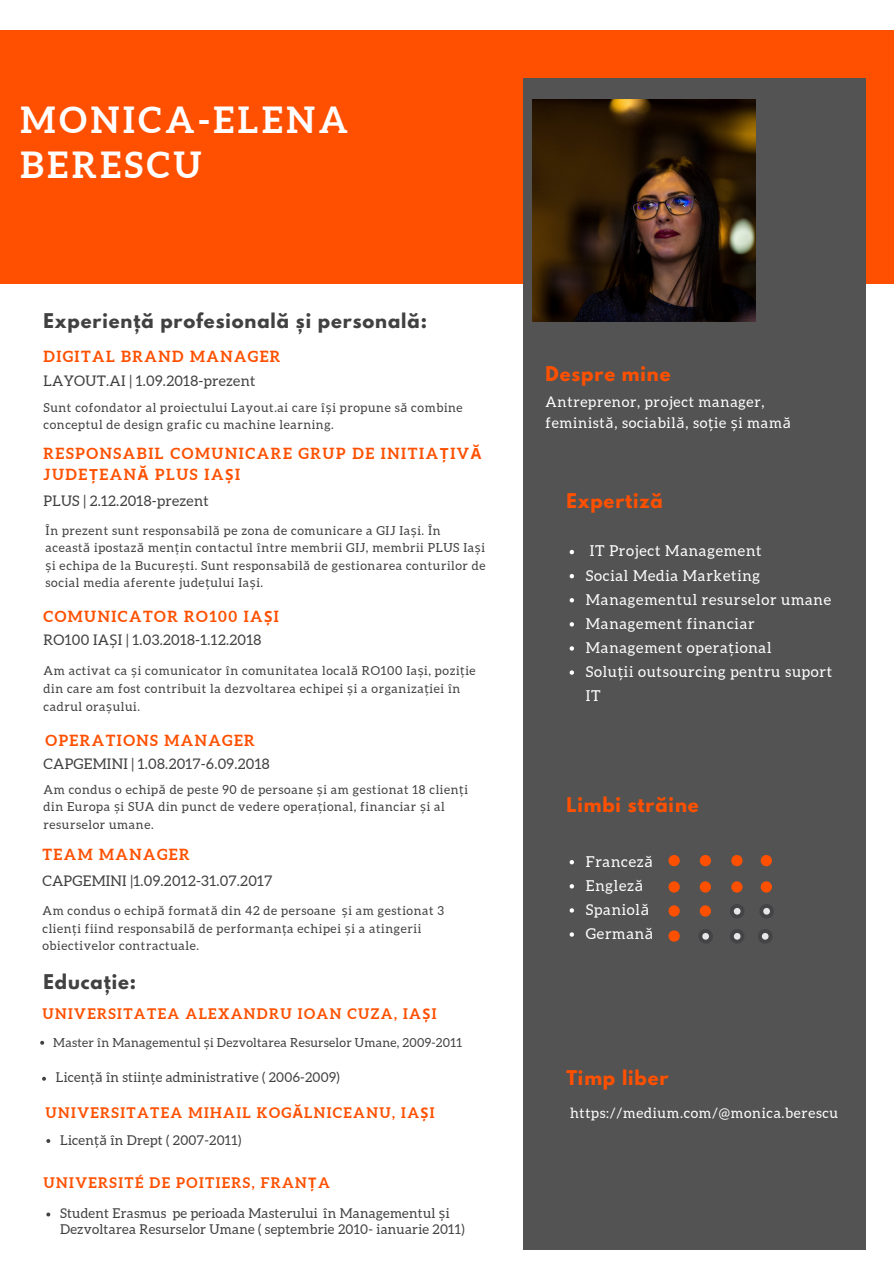
<style>
.page{position:relative;width:894px;height:1264px;background:#fff}
.page>*{position:absolute;margin:0;border:0;box-sizing:border-box;transform-origin:0 0}
.t1{font:700 36px/44.2px "Aleo";letter-spacing:.105em;color:#fff}
.t2{font:700 18px "League Spartan";letter-spacing:.05em;color:#414141}
.t3{font:700 18px "League Spartan";letter-spacing:.05em;color:#fe5000}
.t4{font:700 15.3px/20.9px "Aleo";letter-spacing:.095em;color:#fe5000}
.t5{font:15px/24.2px "Aleo";letter-spacing:.05em;color:#fff}
.t6{font:14.55px "Aleo";letter-spacing:.02em;color:#414141}
.t7{font:700 14.55px "Aleo";letter-spacing:.095em;color:#fe5000}
.t8{font:14.55px/20.9px "Aleo";letter-spacing:.05em;color:#fff}
.t9{font:14.1px "Aleo";letter-spacing:.05em;color:#fff}
.t10{font:13.5px/15.6px "Aleo";letter-spacing:.02em;color:#414141}
.t11{font:12.45px/17.5px "Aleo";letter-spacing:.05em;color:#414141}
.t12{font:12.45px "Aleo";letter-spacing:.02em;color:#414141}
.s1{font-family:"Noto Sans"}
</style>
<div class="page">
<div style="left:0;top:30px;width:893px;height:254px;background:#fe5000"></div>
<div style="left:523px;top:78px;width:343px;height:1171px;background:#535353"></div>
<svg style="left:569px;top:860px;width:5px;height:4px"></svg>
<svg style="left:569px;top:884px;width:5px;height:4px"></svg>
<svg style="left:569px;top:908px;width:5px;height:4px"></svg>
<svg style="left:569px;top:932px;width:5px;height:4px"></svg>
<svg style="left:40px;top:1040px;width:4px;height:4px"></svg>
<img style="left:532px;top:100px;width:223px;height:221px">
<svg style="left:42px;top:1076px;width:4px;height:4px"></svg>
<svg style="left:46px;top:1139px;width:4px;height:3px"></svg>
<svg style="left:46px;top:1212px;width:4px;height:4px"></svg>
<svg style="left:569px;top:550px;width:5px;height:4px"></svg>
<svg style="left:569px;top:574px;width:5px;height:4px"></svg>
<svg style="left:569px;top:598px;width:5px;height:4px"></svg>
<svg style="left:569px;top:622px;width:5px;height:4px"></svg>
<svg style="left:569px;top:646px;width:5px;height:4px"></svg>
<svg style="left:569px;top:670px;width:5px;height:4px"></svg>
<div style="left:668px;top:855px;width:11px;height:11px;background:#fe5000;border-radius:50%"></div>
<div style="left:699px;top:855px;width:11px;height:11px;background:#fe5000;border-radius:50%"></div>
<div style="left:760px;top:881px;width:11px;height:11px;background:#fe5000;border-radius:50%"></div>
<div style="left:731px;top:881px;width:11px;height:11px;background:#fe5000;border-radius:50%"></div>
<div style="left:668px;top:881px;width:11px;height:11px;background:#fe5000;border-radius:50%"></div>
<div style="left:699px;top:881px;width:11px;height:11px;background:#fe5000;border-radius:50%"></div>
<div style="left:731px;top:855px;width:11px;height:11px;background:#fe5000;border-radius:50%"></div>
<div style="left:760px;top:855px;width:11px;height:11px;background:#fe5000;border-radius:50%"></div>
<div style="left:668px;top:905px;width:11px;height:11px;background:#fe5000;border-radius:50%"></div>
<div style="left:699px;top:905px;width:11px;height:11px;background:#fe5000;border-radius:50%"></div>
<div style="left:668px;top:930px;width:11px;height:11px;background:#fe5000;border-radius:50%"></div>
<svg style="left:730px;top:904px;width:14px;height:14px"></svg>
<svg style="left:759px;top:904px;width:14px;height:14px"></svg>
<svg style="left:699px;top:929px;width:13px;height:14px"></svg>
<svg style="left:758px;top:929px;width:14px;height:14px"></svg>
<svg style="left:730px;top:929px;width:14px;height:14px"></svg>
<h1 class="t1" style="left:21px;top:98px;width:329px">MONICA-ELENA<br>BERESCU</h1>
<h2 class="t2" style="left:44px;top:311px;width:385px">Experiență profesională și personală:</h2>
<p class="t4" style="left:44px;top:346px;width:238px">DIGITAL BRAND MANAGER</p>
<p class="t6" style="left:44px;top:373px;width:213px">LAYOUT.AI | 1.09.2018-prezent</p>
<p class="t11" style="left:44px;top:398px;width:420px">Sunt cofondator al proiectului Layout.ai care î<span class="s1">ș</span>i propune s<span class="s1">ă</span> combine conceptul de design grafic cu machine learning.</p>
<p class="t4" style="left:44px;top:443px;width:439px">RESPONSABIL COMUNICARE GRUP DE INITIA<span class="s1">Ț</span>IV<span class="s1">Ă<br></span>JUDE<span class="s1">Ț</span>EAN<span class="s1">Ă</span> PLUS IA<span class="s1">Ș</span>I</p>
<p class="t6" style="left:44px;top:493px;width:167px">PLUS | 2.12.2018-prezent</p>
<p class="t11" style="left:46px;top:521px;width:441px">În prezent sunt responsabil<span class="s1">ă</span> pe zona de comunicare a GIJ Ia<span class="s1">ș</span>i. În aceast<span class="s1">ă</span> ipostaz<span class="s1">ă</span> men<span class="s1">ț</span>in contactul între membrii GIJ, membrii PLUS Ia<span class="s1">ș</span>i <span class="s1">ș</span>i echipa de la Bucure<span class="s1">ș</span>ti. Sunt responsabil<span class="s1">ă</span> de gestionarea conturilor de social media aferente jude<span class="s1">ț</span>ului Ia<span class="s1">ș</span>i.</p>
<p class="t4" style="left:44px;top:606px;width:237px">COMUNICATOR RO100 IA<span class="s1">Ș</span>I</p>
<p class="t6" style="left:44px;top:632px;width:219px">RO100 IA<span class="s1">Ș</span>I | 1.03.2018-1.12.2018</p>
<p class="t11" style="left:44px;top:662px;width:433px">Am activat ca <span class="s1">ș</span>i comunicator în comunitatea local<span class="s1">ă</span> RO100 Ia<span class="s1">ș</span>i, pozi<span class="s1">ț</span>ie din care am fost contribuit la dezvoltarea echipei <span class="s1">ș</span>i a organiza<span class="s1">ț</span>iei în cadrul ora<span class="s1">ș</span>ului.</p>
<p class="t4" style="left:46px;top:729px;width:211px">OPERATIONS MANAGER</p>
<p class="t6" style="left:44px;top:756px;width:228px">CAPGEMINI | 1.08.2017-6.09.2018</p>
<p class="t11" style="left:44px;top:780px;width:426px">Am condus o echip<span class="s1">ă</span> de peste 90 de persoane <span class="s1">ș</span>i am gestionat 18 clien<span class="s1">ț</span>i din Europa <span class="s1">ș</span>i SUA din punct de vedere opera<span class="s1">ț</span>ional, financiar <span class="s1">ș</span>i al resurselor umane.</p>
<p class="t4" style="left:42px;top:844px;width:149px">TEAM MANAGER</p>
<p class="t6" style="left:42px;top:872px;width:231px">CAPGEMINI |1.09.2012-31.07.2017</p>
<p class="t11" style="left:42px;top:902px;width:403px">Am condus o echip<span class="s1">ă</span> format<span class="s1">ă</span> din 42 de persoane <span class="s1">ș</span>i am gestionat 3 clien<span class="s1">ț</span>i fiind responsabil<span class="s1">ă</span> de performan<span class="s1">ț</span>a echipei <span class="s1">ș</span>i a atingerii obiectivelor contractuale.</p>
<h2 class="t2" style="left:44px;top:972px;width:94px">Educație:</h2>
<p class="t7" style="left:42px;top:1005px;width:395px">UNIVERSITATEA ALEXANDRU IOAN CUZA, IA<span class="s1">Ș</span>I</p>
<p class="t12" style="left:53px;top:1035px;width:410px">Master în Managementul <span class="s1">ș</span>i Dezvoltarea Resurselor Umane, 2009-2011</p>
<p class="t10" style="left:56px;top:1069px;width:285px">Licen<span class="s1">ță</span> în stiin<span class="s1">ț</span>e administrative ( 2006-2009)</p>
<p class="t7" style="left:46px;top:1104px;width:390px">UNIVERSITATEA MIHAIL KOG<span class="s1">Ă</span>LNICEANU, IA<span class="s1">Ș</span>I</p>
<p class="t10" style="left:60px;top:1131px;width:183px">Licen<span class="s1">ță</span> în Drept ( 2007-2011)</p>
<p class="t7" style="left:44px;top:1174px;width:288px">UNIVERSITÉ DE POITIERS, FRAN<span class="s1">Ț</span>A</p>
<p class="t10" style="left:60px;top:1205px;width:406px">Student Erasmus pe perioada Masterului în Managementul <span class="s1">ș</span>i<br>Dezvoltarea Resurselor Umane ( septembrie 2010- ianuarie 2011)</p>
<h2 class="t3" style="left:545px;top:365px;width:126px">Despre mine</h2>
<p class="t8" style="left:545px;top:391px;width:247px">Antreprenor, project manager, feminist<span class="s1">ă</span>, sociabil<span class="s1">ă</span>, so<span class="s1">ț</span>ie <span class="s1">ș</span>i mam<span class="s1">ă</span></p>
<h2 class="t3" style="left:566px;top:492px;width:98px">Expertiză</h2>
<p class="t5" style="left:585px;top:539px;width:248px">IT Project Management<br>Social Media Marketing<br>Managementul resurselor umane<br>Management financiar<br>Management opera<span class="s1">ț</span>ional<br>Solu<span class="s1">ț</span>ii outsourcing pentru suport<br>IT</p>
<h2 class="t3" style="left:566px;top:795px;width:134px">Limbi străine</h2>
<p class="t5" style="left:585px;top:849px;width:69px">Francez<span class="s1">ă<br></span>Englez<span class="s1">ă<br></span>Spaniol<span class="s1">ă<br></span>German<span class="s1">ă</span></p>
<h2 class="t3" style="left:566px;top:1068px;width:104px">Timp liber</h2>
<p class="t9" style="left:570px;top:1105px;width:269px">https://medium.com/@monica.berescu</p>
</div>
